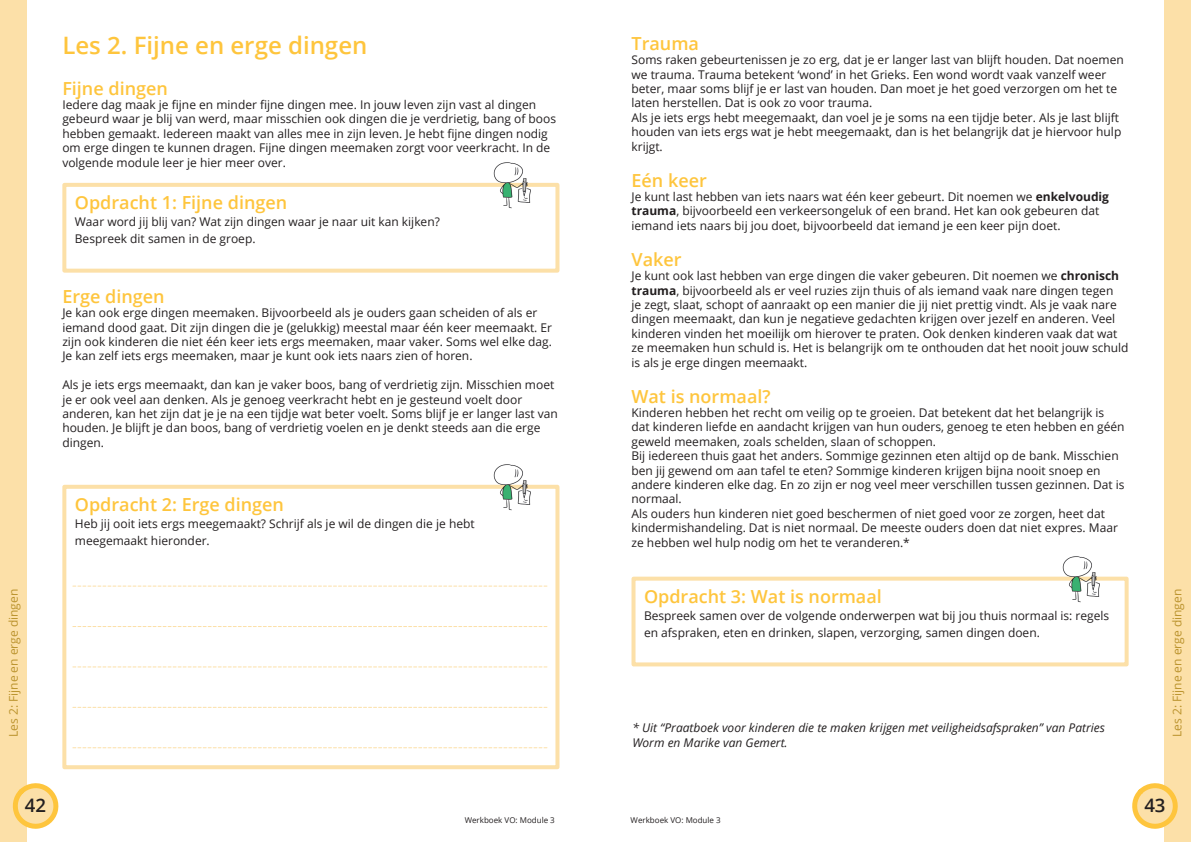
<style>
.page{position:relative;width:1191px;height:842px;background:#fff}
.page>*{position:absolute;margin:0;border:0;box-sizing:border-box;transform-origin:0 0}
.titelkoppen_lessen_2{font:600 24px "Open Sans";color:#fec53d}
.t1{font:600 18.6px "Open Sans";color:#231f20}
.Subkopje{font:600 18px "Open Sans";color:#fec53d}
.Broodtekst{font:12px/14.4px "Open Sans";color:#231f20}
.Broodtekst-2{font:italic 12px/14.4px "Open Sans";color:#231f20}
.Broodtekst-3{font:12px "Open Sans";color:#bb932d}
.t2{font:8px "Open Sans";color:#231f20}
.s1{font-weight:700}
</style>
<div class="page">
<div style="left:1164px;top:0;width:27px;height:842px;background:#fce0a8"></div>
<div style="left:0;top:0;width:27px;height:842px;background:#fce0a8"></div>
<svg style="left:1132px;top:783px;width:46px;height:46px"></svg>
<svg style="left:12px;top:783px;width:47px;height:46px"></svg>
<div style="left:62px;top:183px;width:497px;height:90px;border:4px solid #fce0a8"></div>
<div style="left:62px;top:485px;width:497px;height:284px;border:4px solid #fce0a8"></div>
<svg style="left:73px;top:586px;width:474px;height:1px"></svg>
<svg style="left:73px;top:626px;width:474px;height:1px"></svg>
<svg style="left:73px;top:666px;width:474px;height:1px"></svg>
<svg style="left:73px;top:707px;width:474px;height:1px"></svg>
<svg style="left:73px;top:747px;width:474px;height:1px"></svg>
<img style="left:490px;top:162px;width:41px;height:47px">
<img style="left:490px;top:464px;width:41px;height:47px">
<div style="left:631px;top:577px;width:497px;height:89px;border:4px solid #fce0a8"></div>
<img style="left:1059px;top:556px;width:41px;height:47px">
<p class="titelkoppen_lessen_2" style="left:62px;top:29px;width:306px">Les 2. Fijne en erge dingen</p>
<p class="Subkopje" style="left:631px;top:31px;width:69px">Trauma</p>
<p class="Broodtekst" style="left:631px;top:52px;width:494px">Soms raken gebeurtenissen je zo erg, dat je er langer last van blijft houden. Dat noemen we trauma. Trauma betekent ‘wond’ in het Grieks. Een wond wordt vaak vanzelf weer beter, maar soms blijf je er last van houden. Dan moet je het goed verzorgen om het te laten herstellen. Dat is ook zo voor trauma.</p>
<p class="Broodtekst" style="left:631px;top:110px;width:491px">Als je iets ergs hebt meegemaakt, dan voel je je soms na een tijdje beter. Als je last blijft houden van iets ergs wat je hebt meegemaakt, dan is het belangrijk dat je hiervoor hulp krijgt.</p>
<p class="Subkopje" style="left:631px;top:168px;width:77px">Eén keer</p>
<p class="Broodtekst" style="left:631px;top:189px;width:479px">Je kunt last hebben van iets naars wat één keer gebeurt. Dit noemen we <span class="s1">enkelvoudig trauma</span>, bijvoorbeeld een verkeersongeluk of een brand. Het kan ook gebeuren dat iemand iets naars bij jou doet, bijvoorbeeld dat iemand je een keer pijn doet.</p>
<p class="Subkopje" style="left:631px;top:247px;width:52px">Vaker</p>
<p class="Broodtekst" style="left:631px;top:268px;width:498px">Je kunt ook last hebben van erge dingen die vaker gebeuren. Dit noemen we <span class="s1">chronisch trauma</span>, bijvoorbeeld als er veel ruzies zijn thuis of als iemand vaak nare dingen tegen<br>je zegt, slaat, schopt of aanraakt op een manier die jij niet prettig vindt. Als je vaak nare dingen meemaakt, dan kun je negatieve gedachten krijgen over jezelf en anderen. Veel kinderen vinden het moeilijk om hierover te praten. Ook denken kinderen vaak dat wat ze meemaken hun schuld is. Het is belangrijk om te onthouden dat het nooit jouw schuld is als je erge dingen meemaakt.</p>
<p class="Subkopje" style="left:631px;top:384px;width:141px">Wat is normaal?</p>
<p class="Broodtekst" style="left:631px;top:405px;width:494px">Kinderen hebben het recht om veilig op te groeien. Dat betekent dat het belangrijk is dat kinderen liefde en aandacht krijgen van hun ouders, genoeg te eten hebben en géén geweld meemaken, zoals schelden, slaan of schoppen.</p>
<p class="Broodtekst" style="left:631px;top:448px;width:494px">Bij iedereen thuis gaat het anders. Sommige gezinnen eten altijd op de bank. Misschien ben jij gewend om aan tafel te eten? Sommige kinderen krijgen bijna nooit snoep en andere kinderen elke dag. En zo zijn er nog veel meer verschillen tussen gezinnen. Dat is normaal.</p>
<p class="Broodtekst" style="left:631px;top:506px;width:488px">Als ouders hun kinderen niet goed beschermen of niet goed voor ze zorgen, heet dat kindermishandeling. Dat is niet normaal. De meeste ouders doen dat niet expres. Maar ze hebben wel hulp nodig om het te veranderen.*</p>
<p class="Subkopje" style="left:644px;top:584px;width:239px">Opdracht 3: Wat is normaal</p>
<p class="Broodtekst" style="left:644px;top:607px;width:467px;line-height:17px">Bespreek samen over de volgende onderwerpen wat bij jou thuis normaal is: regels en afspraken, eten en drinken, slapen, verzorging, samen dingen doen.</p>
<p class="Subkopje" style="left:62px;top:76px;width:107px">Fijne dingen</p>
<p class="Broodtekst" style="left:62px;top:97px;width:495px">Iedere dag maak je fijne en minder fijne dingen mee. In jouw leven zijn vast al dingen gebeurd waar je blij van werd, maar misschien ook dingen die je verdrietig, bang of boos hebben gemaakt. Iedereen maakt van alles mee in zijn leven. Je hebt fijne dingen nodig om erge dingen te kunnen dragen. Fijne dingen meemaken zorgt voor veerkracht. In de volgende module leer je hier meer over.</p>
<p class="Subkopje" style="left:75px;top:190px;width:214px">Opdracht 1: Fijne dingen</p>
<p class="Broodtekst" style="left:75px;top:214px;width:366px">Waar word jij blij van? Wat zijn dingen waar je naar uit kan kijken?</p>
<p class="Broodtekst" style="left:75px;top:231px;width:182px">Bespreek dit samen in de groep.</p>
<p class="Subkopje" style="left:62px;top:284px;width:104px">Erge dingen</p>
<p class="Broodtekst" style="left:62px;top:305px;width:491px">Je kan ook erge dingen meemaken. Bijvoorbeeld als je ouders gaan scheiden of als er iemand dood gaat. Dit zijn dingen die je (gelukkig) meestal maar één keer meemaakt. Er zijn ook kinderen die niet één keer iets ergs meemaken, maar vaker. Soms wel elke dag.<br>Je kan zelf iets ergs meemaken, maar je kunt ook iets naars zien of horen.</p>
<p class="Broodtekst" style="left:62px;top:377px;width:497px">Als je iets ergs meemaakt, dan kan je vaker boos, bang of verdrietig zijn. Misschien moet je er ook veel aan denken. Als je genoeg veerkracht hebt en je gesteund voelt door anderen, kan het zijn dat je je na een tijdje wat beter voelt. Soms blijf je er langer last van houden. Je blijft je dan boos, bang of verdrietig voelen en je denkt steeds aan die erge dingen.</p>
<p class="Subkopje" style="left:75px;top:492px;width:211px">Opdracht 2: Erge dingen</p>
<p class="Broodtekst" style="left:75px;top:515px;width:401px;line-height:17px">Heb jij ooit iets ergs meegemaakt? Schrijf als je wil de dingen die je hebt meegemaakt hieronder.</p>
<p class="Broodtekst-3" style="left:5px;top:737px;width:150px;rotate:-90deg">Les 2: Fijne en erge dingen</p>
<p class="Broodtekst-3" style="left:1168px;top:737px;width:150px;rotate:-90deg">Les 2: Fijne en erge dingen</p>
<p class="Broodtekst-2" style="left:632px;top:721px;width:474px">* Uit “Praatboek voor kinderen die te maken krijgen met veiligheidsafspraken” van Patries<br>Worm en Marike van Gemert.</p>
<h2 class="t1" style="left:25px;top:793px;width:23px">42</h2>
<h2 class="t1" style="left:1144px;top:793px;width:23px">43</h2>
<p class="t2" style="left:465px;top:814px;width:92px">Werkboek VO: Module 3</p>
<p class="t2" style="left:630px;top:814px;width:92px">Werkboek VO: Module 3</p>
</div>
